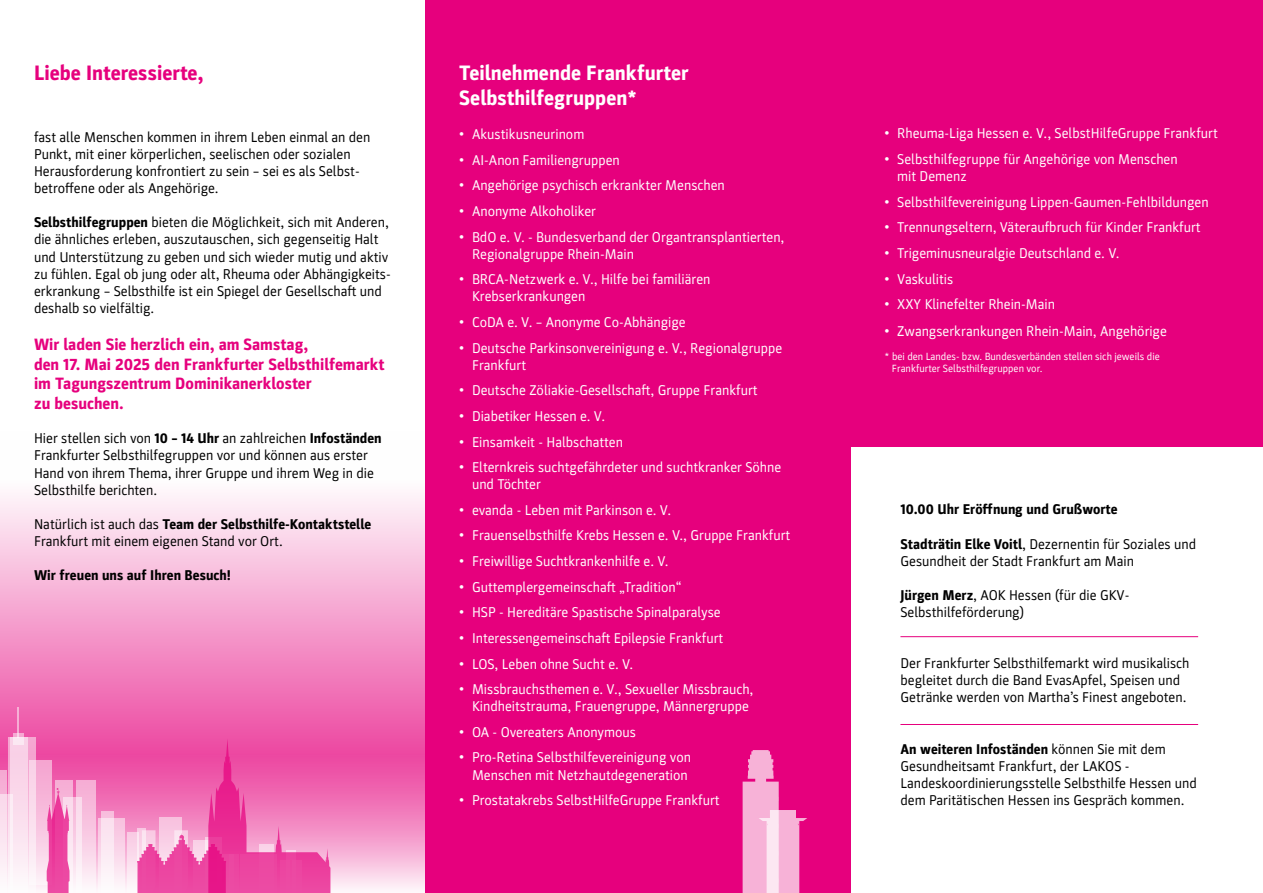
<style>
.page{position:relative;width:1263px;height:893px;background:#fff}
.page>*{position:absolute;margin:0;border:0;box-sizing:border-box;transform-origin:0 0}
.t1{font:800 21px/25.2px "Parka";color:#fff}
.t2{font:800 21px "Parka";color:#e6007d}
.t3{font:800 16.5px/19.8px "Parka";color:#e6007d}
.t4{font:14.25px/17.1px "Parka";color:#fff}
.t5{font:14.25px/17.1px "Parka";color:#000}
.t6{font:800 14.25px "Parka";color:#000}
.t7{font:10.5px/12px "Parka";color:#fff}
.s1{font-weight:800}
.s2{font-family:"Arial"}
</style>
<div class="page">
<svg style="left:0;top:493px;width:425px;height:243px;background:#f5a3d0"></svg>
<div style="left:425px;top:0;width:425px;height:893px;background:#e6007d"></div>
<div style="left:850px;top:0;width:413px;height:446px;background:#e6007d"></div>
<svg style="left:743px;top:750px;width:64px;height:143px"></svg>
<svg style="left:0;top:736px;width:425px;height:157px;background:#f17cbb"></svg>
<svg style="left:7px;top:794px;width:1px;height:99px"></svg>
<svg style="left:0;top:770px;width:7px;height:123px"></svg>
<svg style="left:8px;top:737px;width:2px;height:156px"></svg>
<svg style="left:13px;top:734px;width:11px;height:3px"></svg>
<hr style="left:17px;top:707px;width:1px;height:30px;background:#fff">
<svg style="left:10px;top:737px;width:26px;height:156px"></svg>
<svg style="left:29px;top:760px;width:22px;height:125px;background:#f9cfe5"></svg>
<div style="left:55px;top:780px;width:17px;height:113px;background:#f6aed5"></div>
<svg style="left:70px;top:797px;width:6px;height:96px"></svg>
<svg style="left:76px;top:780px;width:19px;height:113px"></svg>
<svg style="left:127px;top:832px;width:10px;height:61px"></svg>
<div style="left:98px;top:818px;width:27px;height:75px;background:linear-gradient(to bottom,#f7bedd,#fefafc)"></div>
<svg style="left:102px;top:811px;width:12px;height:82px"></svg>
<svg style="left:137px;top:738px;width:193px;height:155px;background:#ee5ead"></svg>
<svg style="left:43px;top:788px;width:27px;height:105px;background:#f074b8"></svg>
<hr style="left:900px;top:636px;width:298px;height:1px;background:#e6007d">
<hr style="left:900px;top:724px;width:298px;height:1px;background:#e6007d">
<h1 class="t2" style="left:34px;top:61px;width:171px">Liebe Interessierte,</h1>
<p class="t5" style="left:34px;top:129px;width:338px">fast alle Menschen kommen in ihrem Leben einmal an den Punkt, mit einer körperlichen, seelischen oder sozialen Herausforderung konfrontiert zu sein – sei es als Selbst&shy;betroffene oder als Angehörige.</p>
<p class="t5" style="left:34px;top:214px;width:358px"><span class="s1">Selbsthilfegruppen</span> bieten die Möglichkeit, sich mit Anderen, die ähnliches erleben, auszutauschen, sich gegenseitig Halt und Unterstützung zu geben und sich wieder mutig und aktiv zu fühlen. Egal ob jung oder alt, Rheuma oder Abhängigkeits&shy;erkrankung – Selbsthilfe ist ein Spiegel der Gesellschaft und deshalb so vielfältig.</p>
<p class="t3" style="left:34px;top:334px;width:352px">Wir laden Sie herzlich ein, am Samstag,<br>den 17. Mai 2025 den Frankfurter Selbsthilfemarkt im Tagungszentrum Dominikanerkloster<br>zu besuchen.</p>
<p class="t5" style="left:34px;top:430px;width:349px">Hier stellen sich von <span class="s1">10 – 14 Uhr</span> an zahlreichen <span class="s1">Infoständen </span>Frankfurter Selbsthilfegruppen vor und können aus erster Hand von ihrem Thema, ihrer Gruppe und ihrem Weg in die Selbsthilfe berichten.</p>
<p class="t5" style="left:34px;top:516px;width:339px">Natürlich ist auch das <span class="s1">Team der Selbsthilfe-Kontaktstelle<br></span>Frankfurt mit einem eigenen Stand vor Ort.</p>
<p class="t6" style="left:34px;top:567px;width:199px">Wir freuen uns auf Ihren Besuch!</p>
<h1 class="t1" style="left:459px;top:60px;width:231px">Teilnehmende Frankfurter<br>Selbsthilfegruppen*</h1>
<p class="t4" style="left:459px;top:126px;width:127px"><span class="s2">•</span> Akustikusneurinom</p>
<p class="t4" style="left:459px;top:151px;width:162px"><span class="s2">•</span> AI-Anon Familiengruppen</p>
<p class="t4" style="left:459px;top:177px;width:267px"><span class="s2">•</span> Angehörige psychisch erkrankter Menschen</p>
<p class="t4" style="left:459px;top:203px;width:138px"><span class="s2">•</span> Anonyme Alkoholiker</p>
<p class="t4" style="left:472px;top:228px;width:314px;text-indent:-13px"><span class="s2">•</span> BdO e. V. - Bundesverband der Organtransplantierten,<br>Regionalgruppe Rhein-Main</p>
<p class="t4" style="left:472px;top:271px;width:240px;text-indent:-13px"><span class="s2">•</span> BRCA-Netzwerk e. V., Hilfe bei familiären<br>Krebserkrankungen</p>
<p class="t4" style="left:459px;top:314px;width:228px"><span class="s2">•</span> CoDA e. V. – Anonyme Co-Abhängige</p>
<p class="t4" style="left:472px;top:339px;width:312px;text-indent:-13px"><span class="s2">•</span> Deutsche Parkinsonvereinigung e. V., Regionalgruppe<br>Frankfurt</p>
<p class="t4" style="left:459px;top:382px;width:300px"><span class="s2">•</span> Deutsche Zöliakie-Gesellschaft, Gruppe Frankfurt</p>
<p class="t4" style="left:459px;top:408px;width:147px"><span class="s2">•</span> Diabetiker Hessen e. V.</p>
<p class="t4" style="left:459px;top:433px;width:165px"><span class="s2">•</span> Einsamkeit - Halbschatten</p>
<p class="t4" style="left:472px;top:459px;width:311px;text-indent:-13px"><span class="s2">•</span> Elternkreis suchtgefährdeter und suchtkranker Söhne und Töchter</p>
<p class="t4" style="left:459px;top:501px;width:213px"><span class="s2">•</span> evanda - Leben mit Parkinson e. V.</p>
<p class="t4" style="left:459px;top:527px;width:333px"><span class="s2">•</span> Frauenselbsthilfe Krebs Hessen e. V., Gruppe Frankfurt</p>
<p class="t4" style="left:459px;top:553px;width:211px"><span class="s2">•</span> Freiwillige Suchtkrankenhilfe e. V.</p>
<p class="t4" style="left:459px;top:578px;width:224px"><span class="s2">•</span> Guttemplergemeinschaft „Tradition“</p>
<p class="t4" style="left:459px;top:604px;width:263px"><span class="s2">•</span> HSP - Hereditäre Spastische Spinalparalyse</p>
<p class="t4" style="left:459px;top:630px;width:266px"><span class="s2">•</span> Interessengemeinschaft Epilepsie Frankfurt</p>
<p class="t4" style="left:459px;top:655px;width:176px"><span class="s2">•</span> LOS, Leben ohne Sucht e. V.</p>
<p class="t4" style="left:459px;top:681px;width:296px;text-align:center"><span class="s2">•</span> Missbrauchsthemen e. V., Sexueller Missbrauch,<br>Kindheitstrauma, Frauengruppe, Männergruppe</p>
<p class="t4" style="left:459px;top:723px;width:178px"><span class="s2">•</span> OA - Overeaters Anonymous</p>
<p class="t4" style="left:459px;top:749px;width:233px;text-align:right"><span class="s2">•</span> Pro-Retina Selbsthilfevereinigung von<br>Menschen mit Netzhautdegeneration</p>
<p class="t4" style="left:459px;top:792px;width:262px"><span class="s2">•</span> Prostatakrebs SelbstHilfeGruppe Frankfurt</p>
<p class="t4" style="left:884px;top:125px;width:335px"><span class="s2">•</span> Rheuma-Liga Hessen e. V., SelbstHilfeGruppe Frankfurt</p>
<p class="t4" style="left:897px;top:151px;width:282px;text-indent:-13px"><span class="s2">•</span> Selbsthilfegruppe für Angehörige von Menschen mit Demenz</p>
<p class="t4" style="left:884px;top:193px;width:326px"><span class="s2">•</span> Selbsthilfevereinigung Lippen-Gaumen-Fehlbildungen</p>
<p class="t4" style="left:884px;top:219px;width:318px"><span class="s2">•</span> Trennungseltern, Väteraufbruch für Kinder Frankfurt</p>
<p class="t4" style="left:884px;top:245px;width:237px"><span class="s2">•</span> Trigeminusneuralgie Deutschland e. V.</p>
<p class="t4" style="left:884px;top:270px;width:70px"><span class="s2">•</span> Vaskulitis</p>
<p class="t4" style="left:884px;top:296px;width:172px"><span class="s2">•</span> XXY Klinefelter Rhein-Main</p>
<p class="t4" style="left:884px;top:322px;width:284px"><span class="s2">•</span> Zwangserkrankungen Rhein-Main, Angehörige</p>
<p class="t7" style="left:892px;top:350px;width:269px;text-indent:-7px">* bei den Landes- bzw. Bundesverbänden stellen sich jeweils die<br>Frankfurter Selbsthilfegruppen vor.</p>
<p class="t6" style="left:900px;top:501px;width:219px">10.00 Uhr Eröffnung und Grußworte</p>
<p class="t5" style="left:900px;top:535px;width:297px"><span class="s1">Stadträtin Elke Voitl</span>, Dezernentin für Soziales und<br>Gesundheit der Stadt Frankfurt am Main</p>
<p class="t5" style="left:900px;top:586px;width:230px"><span class="s1">Jürgen Merz</span>, AOK Hessen (für die GKV-<br>Selbsthilfeförderung)</p>
<p class="t5" style="left:900px;top:655px;width:291px">Der Frankfurter Selbsthilfemarkt wird musikalisch begleitet durch die Band EvasApfel, Speisen und<br>Getränke werden von Martha’s Finest angeboten.</p>
<p class="t5" style="left:900px;top:740px;width:298px"><span class="s1">An weiteren Infoständen</span> können Sie mit dem Gesundheitsamt Frankfurt, der LAKOS - Landeskoordinierungsstelle Selbsthilfe Hessen und dem Paritätischen Hessen ins Gespräch kommen.</p>
</div>
